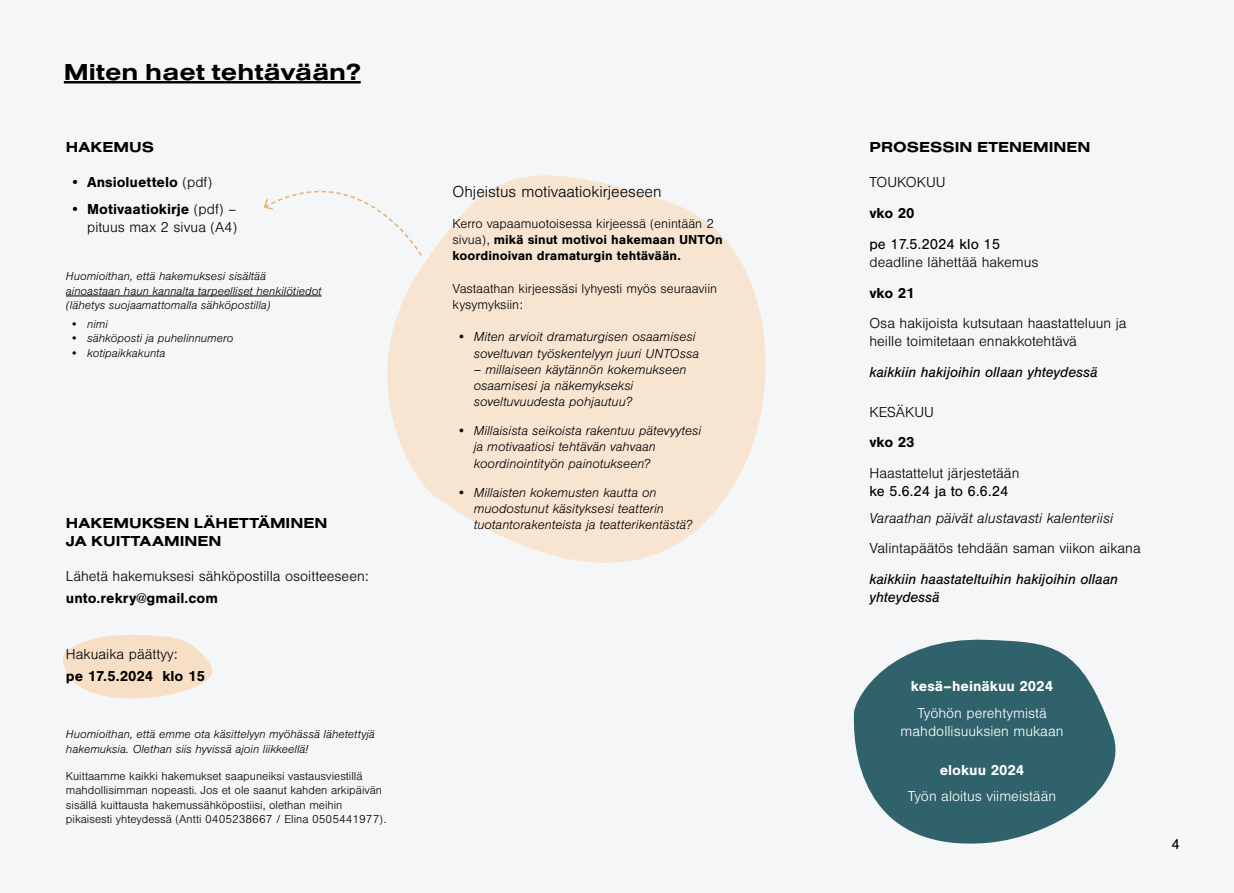
<style>
.page{position:relative;width:1234px;height:893px;background:#fff}
.page>*{position:absolute;margin:0;border:0;box-sizing:border-box;transform-origin:0 0}
.t1{font:700 24px "Nimbus San Ext";color:#000}
.t2{font:300 16.5px "Nimbus San";color:#000}
.t3{font:300 15px/18px "Nimbus San";color:#000;text-align:right}
.t4{font:italic 15px/18px "Nimbus San";color:#000}
.t5{font:700 15px "Nimbus San";color:#000}
.t6{font:700 15px "Nimbus San Ext";color:#000}
.t7{font:300 15px/18px "Nimbus San";color:#fff;text-align:center}
.t8{font:italic 300 15px "Nimbus San";color:#000}
.t9{font:15px "Nimbus San";color:#000}
.t10{font:700 15px "Nimbus San";color:#fff}
.t11{font:italic 300 13.5px/16.2px "Nimbus San";color:#000}
.t12{font:700 13.5px/16.2px "Nimbus San";color:#000}
.t13{font:300 13.5px/16.2px "Nimbus San";color:#000}
.t14{font:italic 300 12px/14.4px "Nimbus San";color:#000}
.t15{font:300 12px/14.4px "Nimbus San";color:#000}
.s1{font-weight:300}
.s2{font-weight:700}
</style>
<div class="page">
<div style="left:0;top:0;width:1233px;height:893px;background:#f5f6f7"></div>
<svg style="left:853px;top:639px;width:263px;height:205px;fill:#30626c"></svg>
<svg style="left:387px;top:175px;width:379px;height:388px;fill:#f8e5d1"></svg>
<hr style="left:64px;top:81px;width:296px;height:2px;background:#000">
<hr style="left:66px;top:296px;width:255px;height:1px;background:#000">
<svg style="left:63px;top:635px;width:150px;height:64px"></svg>
<svg style="left:263px;top:175px;width:159px;height:82px"></svg>
<h1 class="t1" style="left:64px;top:56px;width:298px">Miten haet tehtävään?</h1>
<p class="t6" style="left:66px;top:137px;width:90px">HAKEMUS</p>
<p class="t5" style="left:70px;top:174px;width:143px">• Ansioluettelo <span class="s1">(pdf)</span></p>
<p class="t3" style="left:70px;top:200px;width:169px"><span class="s2">• Motivaatiokirje</span> (pdf) – pituus max 2 sivua (A4)</p>
<p class="t14" style="left:66px;top:269px;width:257px">Huomioithan, että hakemuksesi sisältää ainoastaan haun kannalta tarpeelliset henkilötiedot (lähetys suojaamattomalla sähköpostilla)</p>
<p class="t14" style="left:70px;top:317px;width:39px">• nimi</p>
<p class="t14" style="left:70px;top:331px;width:165px">• sähköposti ja puhelinnumero</p>
<p class="t14" style="left:70px;top:346px;width:97px">• kotipaikkakunta</p>
<p class="t2" style="left:452px;top:183px;width:210px">Ohjeistus motivaatiokirjeeseen</p>
<p class="t12" style="left:452px;top:216px;width:272px"><span class="s1">Kerro vapaamuotoisessa kirjeessä (enintään 2 sivua),</span> mikä sinut motivoi hakemaan UNTOn koordinoivan dramaturgin tehtävään.</p>
<p class="t13" style="left:452px;top:281px;width:266px">Vastaathan kirjeessäsi lyhyesti myös seuraaviin kysymyksiin:</p>
<p class="t11" style="left:456px;top:329px;width:244px;text-align:right">• Miten arvioit dramaturgisen osaamisesi soveltuvan työskentelyyn juuri UNTOssa</p>
<p class="t11" style="left:473px;top:361px;width:214px">– millaiseen käytännön kokemukseen osaamisesi ja näkemykseksi soveltuvuudesta pohjautuu?</p>
<p class="t11" style="left:473px;top:423px;width:229px;text-indent:-17px">• Millaisista seikoista rakentuu pätevyytesi ja motivaatiosi tehtävän vahvaan koordinointityön painotukseen?</p>
<p class="t11" style="left:473px;top:484px;width:192px;text-indent:-17px">• Millaisten kokemusten kautta on muodostunut käsityksesi teatterin</p>
<p class="t6" style="left:66px;top:513px;width:263px">HAKEMUKSEN LÄHETTÄMINEN</p>
<p class="t11" style="left:473px;top:517px;width:220px">tuotantorakenteista ja teatterikentästä?</p>
<p class="t6" style="left:66px;top:531px;width:157px">JA KUITTAAMINEN</p>
<p class="t3" style="left:66px;top:567px;width:304px">Lähetä hakemuksesi sähköpostilla osoitteeseen:</p>
<p class="t5" style="left:66px;top:590px;width:153px">unto.rekry@gmail.com</p>
<p class="t3" style="left:66px;top:646px;width:113px">Hakuaika päättyy:</p>
<p class="t5" style="left:66px;top:668px;width:140px">pe 17.5.2024 klo 15</p>
<p class="t14" style="left:66px;top:727px;width:310px">Huomioithan, että emme ota käsittelyyn myöhässä lähetettyjä hakemuksia. Olethan siis hyvissä ajoin liikkeellä!</p>
<p class="t15" style="left:66px;top:769px;width:322px">Kuittaamme kaikki hakemukset saapuneiksi vastausviestillä mahdollisimman nopeasti. Jos et ole saanut kahden arkipäivän sisällä kuittausta hakemussähköpostiisi, olethan meihin pikaisesti yhteydessä (Antti 0405238667‬/ Elina 0505441977).</p>
<p class="t6" style="left:869px;top:137px;width:222px">PROSESSIN ETENEMINEN</p>
<p class="t3" style="left:869px;top:174px;width:78px">TOUKOKUU</p>
<p class="t5" style="left:869px;top:205px;width:47px">vko 20</p>
<p class="t9" style="left:869px;top:236px;width:132px">pe 17.5.2024 klo 15</p>
<p class="t3" style="left:869px;top:253px;width:171px">deadline lähettää hakemus</p>
<p class="t5" style="left:869px;top:284px;width:47px">vko 21</p>
<p class="t3" style="left:869px;top:315px;width:258px;text-align:left">Osa hakijoista kutsutaan haastatteluun ja heille toimitetaan ennakkotehtävä</p>
<p class="t4" style="left:869px;top:363px;width:229px">kaikkiin hakijoihin ollaan yhteydessä</p>
<p class="t3" style="left:869px;top:403px;width:66px">KESÄKUU</p>
<p class="t5" style="left:869px;top:434px;width:47px">vko 23</p>
<p class="t3" style="left:869px;top:464px;width:151px">Haastattelut järjestetään</p>
<p class="t9" style="left:869px;top:483px;width:140px">ke 5.6.24 ja to 6.6.24</p>
<p class="t8" style="left:869px;top:509px;width:245px">Varaathan päivät alustavasti kalenteriisi</p>
<p class="t3" style="left:869px;top:540px;width:273px">Valintapäätös tehdään saman viikon aikana</p>
<p class="t4" style="left:869px;top:570px;width:250px">kaikkiin haastateltuihin hakijoihin ollaan yhteydessä</p>
<p class="t10" style="left:910px;top:678px;width:144px">kesä–heinäkuu 2024</p>
<p class="t7" style="left:900px;top:704px;width:164px">Työhön perehtymistä mahdollisuuksien mukaan</p>
<p class="t10" style="left:939px;top:761px;width:86px">elokuu 2024</p>
<p class="t7" style="left:907px;top:788px;width:150px">Työn aloitus viimeistään</p>
<p class="t9" style="left:1171px;top:836px;width:10px">4</p>
</div>
